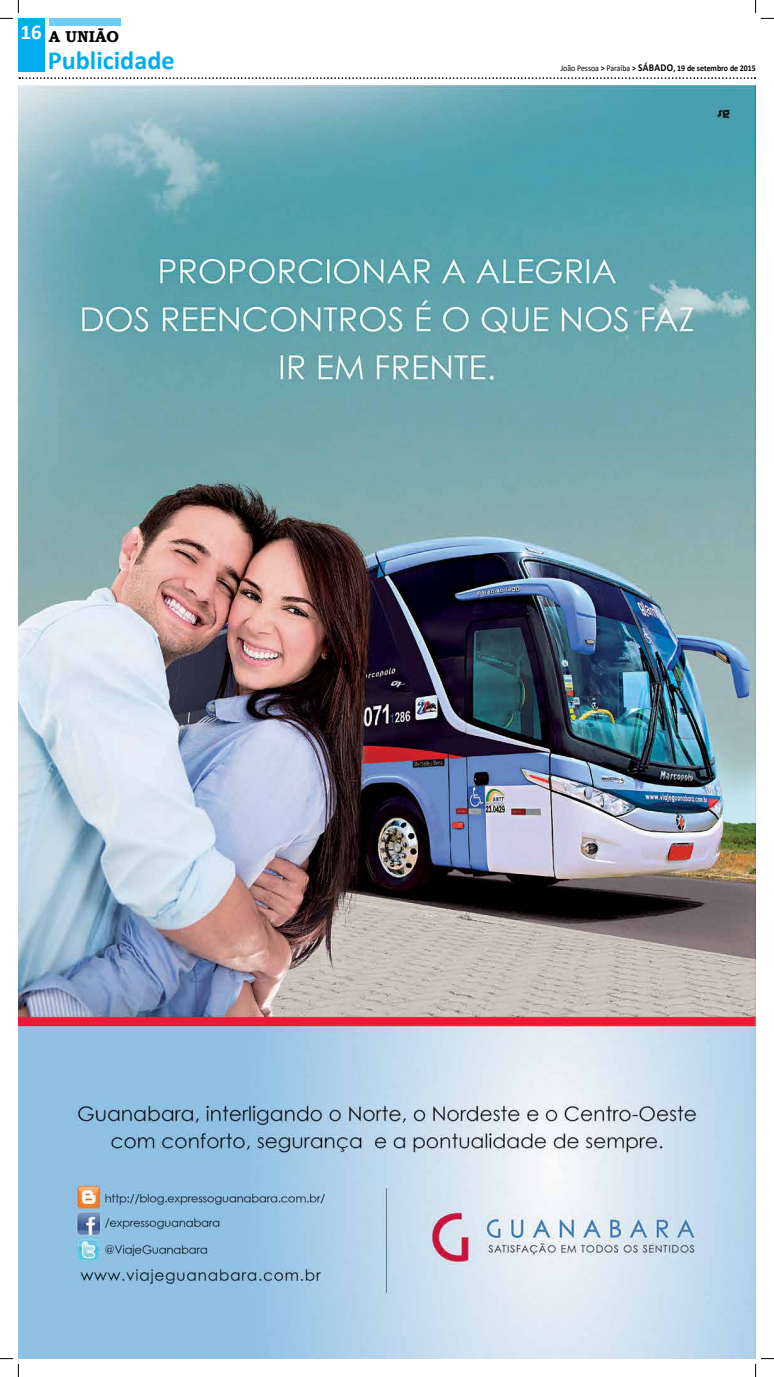
<style>
.page{position:relative;width:774px;height:1377px;background:#fff}
.page>*{position:absolute;margin:0;border:0;box-sizing:border-box;transform-origin:0 0}
.t1{font:700 26.25px "Calibri";color:#00aeef}
.t2{font:700 15.75px "Bookman Old Style";color:#000}
.t3{font:700 8.75px "Calibri";color:#000;scale:.9 1}
.s1{font-weight:400}
.s2{font-size:10.5px}
</style>
<div class="page">
<div style="left:19px;top:19px;width:26px;height:53px;background:#00aeef"></div>
<div style="left:49px;top:18px;width:71px;height:8px;background:#6dcff6"></div>
<svg style="left:19px;top:77px;width:736px;height:2px"></svg>
<img style="left:18px;top:85px;width:737px;height:1273px">
<svg style="left:0;top:0;width:19px;height:19px"></svg>
<svg style="left:0;top:1357px;width:19px;height:19px"></svg>
<svg style="left:755px;top:0;width:18px;height:19px"></svg>
<svg style="left:754px;top:1357px;width:19px;height:19px"></svg>
<h2 class="t2" style="left:20px;top:25px;width:100px"><sup>16</sup> A UNIÃO</h2>
<h1 class="t1" style="left:48px;top:44px;width:128px">Publicidade</h1>
<p class="t3" style="left:560px;top:63px;width:218px"><span class="s1">João Pessoa</span> &gt; <span class="s1">Paraíba</span> &gt; <span class="s2">sábado</span>, 19 de setembro de 2015</p>
</div>
